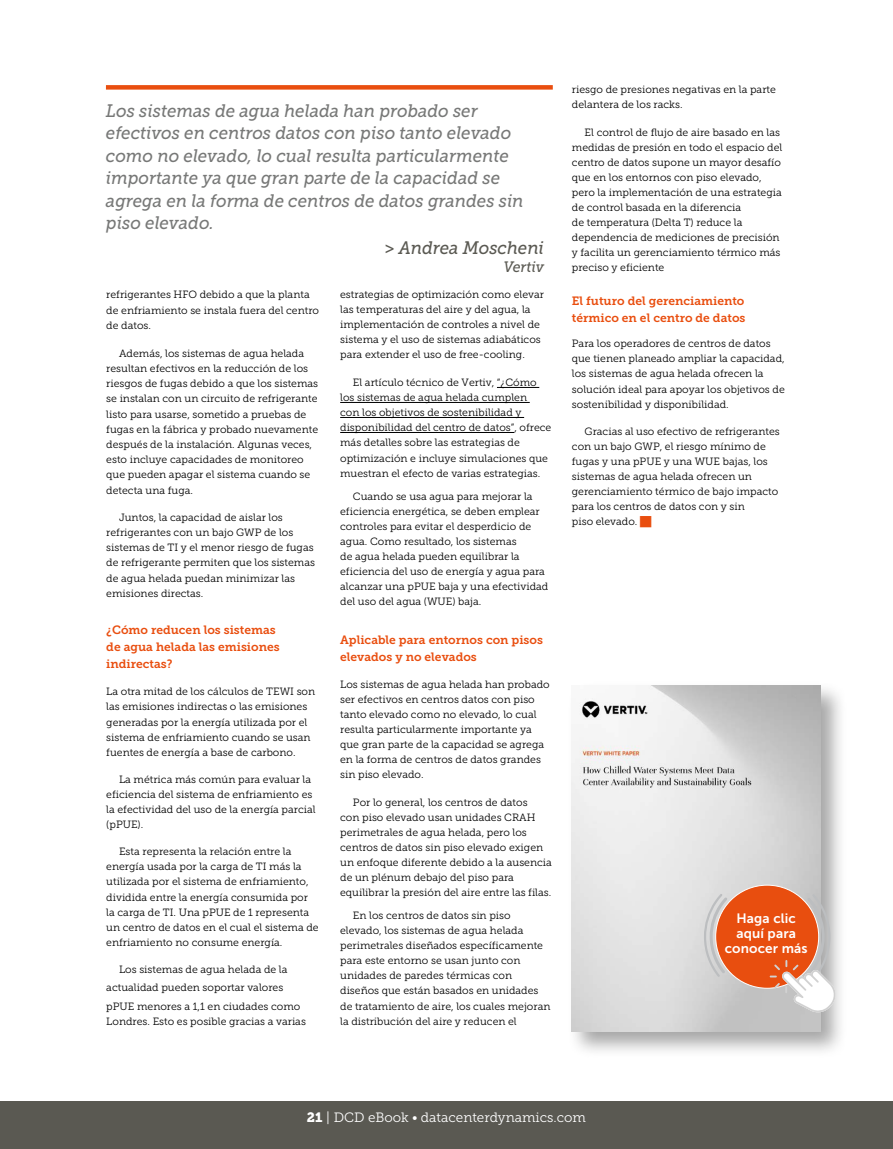
<style>
.page{position:relative;width:893px;height:1149px;background:#fff}
.page>*{position:absolute;margin:0;border:0;box-sizing:border-box;transform-origin:0 0}
.t1{font:italic 18px/22.5px "Museo Slab 500";color:#777877;scale:.94 1}
.t2{font:italic 18px "Museo Slab 500";color:#5a5952;scale:.94 1}
.t3{font:italic 15px "Museo Slab 500";color:#5a5952;scale:.94 1}
.t4{font:13.5px "Museo Slab 300";color:#fff}
.t5{font:13.5px/14.9px "Museo Sans 700";letter-spacing:.01em;color:#fff;text-align:center}
.t6{font:12px/16.6px "Museo Slab 700";color:#e94e0f}
.t7{font:10.5px/15px "Museo Slab 300";color:#000}
.s1{font-family:"Museo Slab 900"}
.s2{font-family:"Museo 300"}
</style>
<div class="page">
<div style="left:0;top:1101px;width:893px;height:47px;background:#5a5952"></div>
<hr style="left:497px;top:387px;width:42px;height:1px;background:#000">
<hr style="left:340px;top:402px;width:190px;height:1px;background:#000">
<hr style="left:340px;top:417px;width:184px;height:1px;background:#000">
<hr style="left:340px;top:432px;width:174px;height:1px;background:#000">
<div style="left:106px;top:85px;width:447px;height:5px;background:#e94e0f"></div>
<div style="left:568px;top:680px;width:279px;height:378px;background:#000;opacity:.35"></div>
<img style="left:572px;top:685px;width:248px;height:346px">
<svg style="left:703px;top:891px;width:27px;height:87px;background:#d2d1d1"></svg>
<div style="left:716px;top:884px;width:103px;height:103px;background:#e84e0f;border-radius:50%"></div>
<svg style="left:770px;top:891px;width:67px;height:121px"></svg>
<p class="t1" style="left:106px;top:99px;width:446px">Los sistemas de agua helada han probado ser efectivos en centros datos con piso tanto elevado como no elevado, lo cual resulta particularmente importante ya que gran parte de la capacidad se agrega en la forma de centros de datos grandes sin piso elevado.</p>
<h1 class="t2" style="left:384px;top:238px;width:171px">&gt; Andrea Moscheni</h1>
<h2 class="t3" style="left:504px;top:259px;width:44px">Vertiv</h2>
<p class="t7" style="left:106px;top:287px;width:214px">refrigerantes HFO debido a que la planta de enfriamiento se instala fuera del centro de datos.</p>
<p class="t7" style="left:106px;top:345px;width:213px;text-indent:13px">Además, los sistemas de agua helada resultan efectivos en la reducción de los riesgos de fugas debido a que los sistemas se instalan con un circuito de refrigerante listo para usarse, sometido a pruebas de fugas en la fábrica y probado nuevamente después de la instalación. Algunas veces, esto incluye capacidades de monitoreo que pueden apagar el sistema cuando se detecta una fuga.</p>
<p class="t7" style="left:106px;top:509px;width:210px;text-indent:13px">Juntos, la capacidad de aislar los refrigerantes con un bajo GWP de los sistemas de TI y el menor riesgo de fugas de refrigerante permiten que los sistemas de agua helada puedan minimizar las emisiones directas.</p>
<p class="t6" style="left:106px;top:621px;width:175px">¿Cómo reducen los sistemas de agua helada las emisiones indirectas?</p>
<p class="t7" style="left:106px;top:683px;width:210px">La otra mitad de los cálculos de TEWI son las emisiones indirectas o las emisiones generadas por la energía utilizada por el sistema de enfriamiento cuando se usan fuentes de energía a base de carbono.</p>
<p class="t7" style="left:106px;top:771px;width:211px;text-indent:13px">La métrica más común para evaluar la eficiencia del sistema de enfriamiento es la efectividad del uso de la energía parcial (pPUE).</p>
<p class="t7" style="left:106px;top:843px;width:214px;text-indent:13px">Esta representa la relación entre la energía usada por la carga de TI más la utilizada por el sistema de enfriamiento, dividida entre la energía consumida por la carga de TI. Una pPUE de 1 representa un centro de datos en el cual el sistema de enfriamiento no consume energía.</p>
<p class="t7" style="left:106px;top:960px;width:195px;line-height:18.1px;text-indent:13px">Los sistemas de agua helada de la actualidad pueden soportar valores pPUE menores a 1,1 en ciudades como</p>
<p class="t7" style="left:106px;top:1013px;width:201px">Londres. Esto es posible gracias a varias</p>
<p class="t7" style="left:340px;top:287px;width:205px">estrategias de optimización como elevar las temperaturas del aire y del agua, la implementación de controles a nivel de sistema y el uso de sistemas adiabáticos para extender el uso de free-cooling.</p>
<p class="t7" style="left:340px;top:375px;width:213px;text-indent:13px">El artículo técnico de Vertiv, “¿Cómo los sistemas de agua helada cumplen<br>con los objetivos de sostenibilidad y disponibilidad del centro de datos”, ofrece más detalles sobre las estrategias de optimización e incluye simulaciones que muestran el efecto de varias estrategias.</p>
<p class="t7" style="left:340px;top:489px;width:210px;text-indent:13px">Cuando se usa agua para mejorar la eficiencia energética, se deben emplear controles para evitar el desperdicio de agua. Como resultado, los sistemas<br>de agua helada pueden equilibrar la eficiencia del uso de energía y agua para alcanzar una pPUE baja y una efectividad del uso del agua (WUE) baja.</p>
<p class="t6" style="left:340px;top:632px;width:204px">Aplicable para entornos con pisos elevados y no elevados</p>
<p class="t7" style="left:340px;top:676px;width:211px">Los sistemas de agua helada han probado ser efectivos en centros datos con piso tanto elevado como no elevado, lo cual resulta particularmente importante ya que gran parte de la capacidad se agrega en la forma de centros de datos grandes sin piso elevado.</p>
<p class="t7" style="left:340px;top:794px;width:213px;text-indent:13px">Por lo general, los centros de datos<br>con piso elevado usan unidades CRAH perimetrales de agua helada, pero los centros de datos sin piso elevado exigen un enfoque diferente debido a la ausencia de un plénum debajo del piso para equilibrar la presión del aire entre las filas.</p>
<p class="t7" style="left:340px;top:908px;width:212px;text-indent:13px">En los centros de datos sin piso elevado, los sistemas de agua helada perimetrales diseñados específicamente para este entorno se usan junto con unidades de paredes térmicas con diseños que están basados en unidades de tratamiento de aire, los cuales mejoran la distribución del aire y reducen el</p>
<p class="t7" style="left:572px;top:82px;width:206px">riesgo de presiones negativas en la parte delantera de los racks.</p>
<p class="t7" style="left:572px;top:125px;width:212px;text-indent:13px">El control de flujo de aire basado en las medidas de presión en todo el espacio del centro de datos supone un mayor desafío que en los entornos con piso elevado, pero la implementación de una estrategia de control basada en la diferencia<br>de temperatura (Delta T) reduce la dependencia de mediciones de precisión y facilita un gerenciamiento térmico más preciso y eficiente</p>
<p class="t6" style="left:572px;top:293px;width:175px">El futuro del gerenciamiento térmico en el centro de datos</p>
<p class="t7" style="left:572px;top:336px;width:214px">Para los operadores de centros de datos que tienen planeado ampliar la capacidad, los sistemas de agua helada ofrecen la solución ideal para apoyar los objetivos de sostenibilidad y disponibilidad.</p>
<p class="t7" style="left:572px;top:424px;width:209px;text-indent:13px">Gracias al uso efectivo de refrigerantes con un bajo GWP, el riesgo mínimo de fugas y una pPUE y una WUE bajas, los sistemas de agua helada ofrecen un gerenciamiento térmico de bajo impacto para los centros de datos con y sin<br>piso elevado.</p>
<p class="t5" style="left:725px;top:910px;width:84px">Haga clic aquí para conocer más</p>
<p class="t4" style="left:307px;top:1109px;width:281px"><span class="s1">21</span> <span class="s2">|</span> DCD eBook • datacenterdynamics.com</p>
</div>
